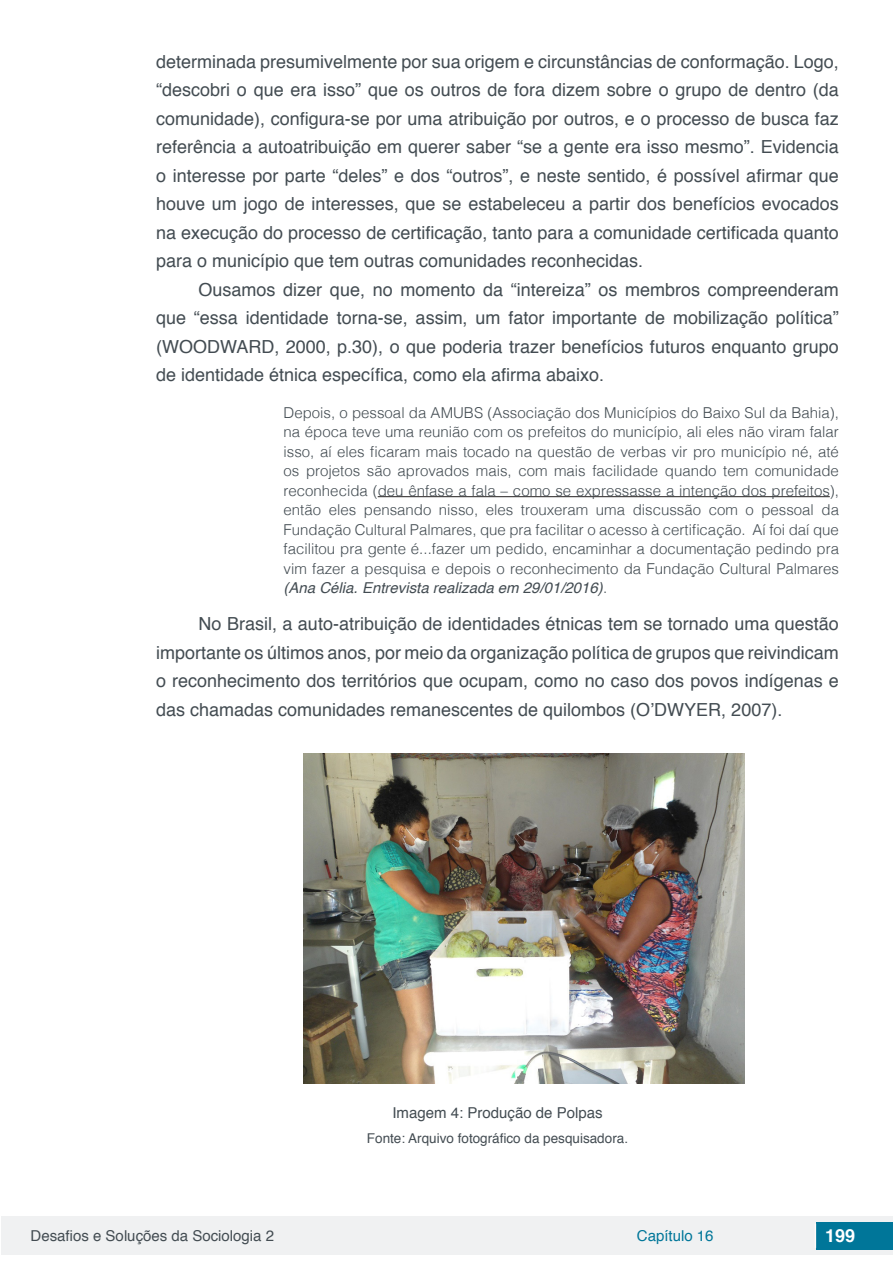
<style>
.page{position:relative;width:893px;height:1263px;background:#fff}
.page>*{position:absolute;margin:0;border:0;box-sizing:border-box;transform-origin:0 0}
.txt{font:18px/28.5px "Helvetica";color:#434c52;text-align:justify}
.t1{font:700 18px "Helvetica";color:#fff}
.citacoes{font:300 15px/19.5px "Helvetica";color:#434c52;text-align:justify}
.info_tab_gra_imag{font:15px "Helvetica";color:#434c52}
.t2{font:15px "Helvetica";color:#007699}
.fonte_tab_gra_imag{font:13.5px "Helvetica";color:#434c52}
.s1{font-weight:400;font-style:italic}
</style>
<div class="page">
<div style="left:1px;top:1216px;width:891px;height:38px;background:#f0f1f2"></div>
<div style="left:816px;top:1222px;width:77px;height:27px;background:#007699"></div>
<svg style="left:815px;top:1224px;width:1px;height:24px"></svg>
<hr style="left:378px;top:496px;width:452px;height:1px;background:#231f20">
<img style="left:304px;top:753px;width:440px;height:330px">
<p class="txt" style="left:156px;top:47px;width:684px">determinada presumivelmente por sua origem e circunstâncias de conformação. Logo, “descobri o que era isso” que os outros de fora dizem sobre o grupo de dentro (da comunidade), configura-se por uma atribuição por outros, e o processo de busca faz referência a autoatribuição em querer saber “se a gente era isso mesmo”. Evidencia o interesse por parte “deles” e dos “outros”, e neste sentido, é possível afirmar que houve um jogo de interesses, que se estabeleceu a partir dos benefícios evocados na execução do processo de certificação, tanto para a comunidade certificada quanto para o município que tem outras comunidades reconhecidas.</p>
<p class="txt" style="left:156px;top:275px;width:684px;text-indent:43px">Ousamos dizer que, no momento da “intereiza” os membros compreenderam que “essa identidade torna-se, assim, um fator importante de mobilização política” (WOODWARD, 2000, p.30), o que poderia trazer benefícios futuros enquanto grupo de identidade étnica específica, como ela afirma abaixo.</p>
<p class="citacoes" style="left:284px;top:401px;width:557px">Depois, o pessoal da AMUBS (Associação dos Municípios do Baixo Sul da Bahia), na época teve uma reunião com os prefeitos do município, ali eles não viram falar isso, aí eles ficaram mais tocado na questão de verbas vir pro município né, até os projetos são aprovados mais, com mais facilidade quando tem comunidade reconhecida (deu ênfase a fala – como se expressasse a intenção dos prefeitos), então eles pensando nisso, eles trouxeram uma discussão com o pessoal da Fundação Cultural Palmares, que pra facilitar o acesso à certificação. Aí foi daí que facilitou pra gente é...fazer um pedido, encaminhar a documentação pedindo pra vim fazer a pesquisa e depois o reconhecimento da Fundação Cultural Palmares <span class="s1">(Ana Célia. Entrevista realizada em 29/01/2016)</span>.</p>
<p class="txt" style="left:156px;top:610px;width:684px;text-indent:43px">No Brasil, a auto-atribuição de identidades étnicas tem se tornado uma questão importante os últimos anos, por meio da organização política de grupos que reivindicam o reconhecimento dos territórios que ocupam, como no caso dos povos indígenas e das chamadas comunidades remanescentes de quilombos (O’DWYER, 2007).</p>
<p class="info_tab_gra_imag" style="left:392px;top:1102px;width:212px">Imagem 4: Produção de Polpas</p>
<p class="fonte_tab_gra_imag" style="left:367px;top:1128px;width:263px">Fonte: Arquivo fotográfico da pesquisadora.</p>
<p class="info_tab_gra_imag" style="left:31px;top:1224px;width:245px">Desafios e Soluções da Sociologia 2</p>
<p class="t2" style="left:637px;top:1224px;width:78px">Capítulo 16</p>
<p class="t1" style="left:825px;top:1221px;width:32px">199</p>
</div>
